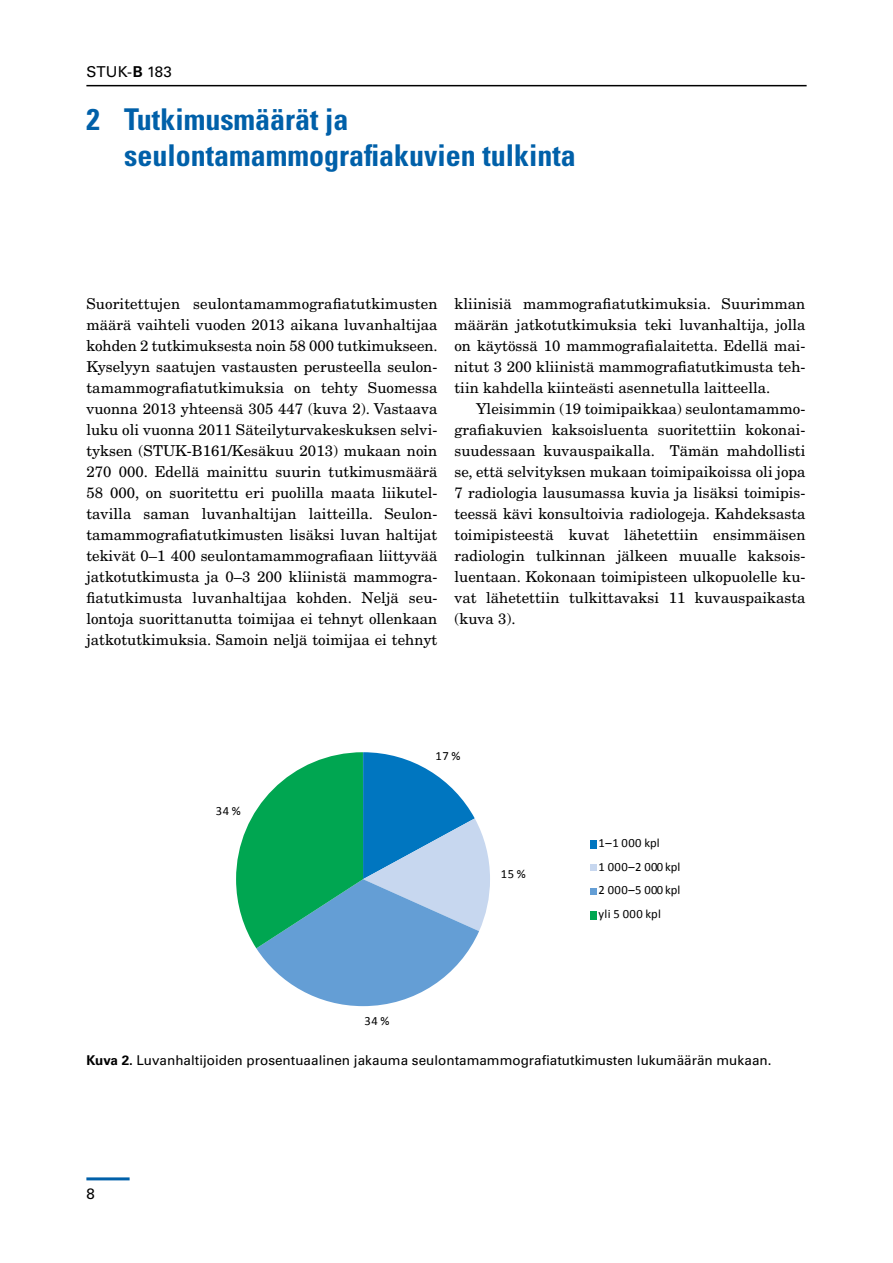
<style>
.page{position:relative;width:893px;height:1263px;background:#fff}
.page>*{position:absolute;margin:0;border:0;box-sizing:border-box;transform-origin:0 0}
.t1{font:700 condensed 30px/36px "Univers LT Std";color:#0060a9}
.P_1{font:15px/21px "New Century Schlbk LT Std";color:#000;text-align:justify}
.t2{font:15px "Univers LT Std";letter-spacing:.01em;color:#000}
.t3{font:13.5px "Univers LT Std";color:#000}
.t4{font:12.6px/23.9px "Calibri";letter-spacing:.04em;color:#010101}
.s1{font-weight:700}
</style>
<div class="page">
<hr style="left:86px;top:85px;width:721px;height:1px;background:#000">
<hr style="left:86px;top:1177px;width:44px;height:3px;background:#0060a9">
<svg style="left:236px;top:752px;width:254px;height:254px"></svg>
<div style="left:590px;top:840px;width:6px;height:8px;background:#0076c0"></div>
<div style="left:590px;top:864px;width:6px;height:7px;background:#c7d7ef"></div>
<div style="left:590px;top:888px;width:6px;height:7px;background:#649ed5"></div>
<div style="left:590px;top:911px;width:6px;height:8px;background:#00a651"></div>
<p class="t2" style="left:86px;top:63px;width:87px">STUK-<span class="s1">B</span> 183</p>
<h1 class="t1" style="left:124px;top:101px;width:453px;text-indent:-38px">2 Tutkimusmäärät ja seulontamammografiakuvien tulkinta</h1>
<p class="P_1" style="left:86px;top:293px;width:353px">Suoritettujen seulontamammografiatutkimusten määrä vaihteli vuoden 2013 aikana luvanhaltijaa kohden 2 tutkimuksesta noin 58 000 tutkimukseen.<br>Kyselyyn saatujen vastausten perusteella seulon&shy;tamammografiatutkimuksia on tehty Suomessa vuonna 2013 yhteensä 305 447 (kuva 2). Vastaava luku oli vuonna 2011 Säteilyturvakeskuksen selvi&shy;tyksen (STUK-B161/Kesäkuu 2013) mukaan noin 270 000. Edellä mainittu suurin tutkimusmäärä 58 000, on suoritettu eri puolilla maata liikutel&shy;tavilla saman luvanhaltijan laitteilla. Seulon&shy;tamammografiatutkimusten lisäksi luvan haltijat tekivät 0–1 400 seulontamammografiaan liittyvää jatkotutkimusta ja 0–3 200 kliinistä mammogra&shy;fiatutkimusta luvanhaltijaa kohden. Neljä seu&shy;lontoja suorittanutta toimijaa ei tehnyt ollenkaan jatkotutkimuksia. Samoin neljä toimijaa ei tehnyt</p>
<p class="P_1" style="left:454px;top:293px;width:353px">kliinisiä mammografiatutkimuksia. Suurimman määrän jatkotutkimuksia teki luvanhaltija, jolla on käytössä 10 mammografialaitetta. Edellä mai&shy;nitut 3 200 kliinistä mammografiatutkimusta teh&shy;tiin kahdella kiinteästi asennetulla laitteella.</p>
<p class="P_1" style="left:454px;top:398px;width:353px;text-indent:22px">Yleisimmin (19 toimipaikkaa) seulontamammo&shy;grafiakuvien kaksoisluenta suoritettiin kokonai&shy;suudessaan kuvauspaikalla. Tämän mahdollisti se, että selvityksen mukaan toimipaikoissa oli jopa 7 radiologia lausumassa kuvia ja lisäksi toimipis&shy;teessä kävi konsultoivia radiologeja. Kahdeksasta toimipisteestä kuvat lähetettiin ensimmäisen radiologin tulkinnan jälkeen muualle kaksois&shy;luentaan. Kokonaan toimipisteen ulkopuolelle ku&shy;vat lähetettiin tulkittavaksi 11 kuvauspaikasta (kuva 3).</p>
<p class="t4" style="left:216px;top:798px;width:27px">34%</p>
<p class="t4" style="left:436px;top:743px;width:27px">17%</p>
<p class="t4" style="left:501px;top:862px;width:27px">15%</p>
<p class="t4" style="left:364px;top:1009px;width:27px">34%</p>
<p class="t4" style="left:599px;top:830px;width:83px">1–1 000 kpl<br>1 000–2 000kpl<br>2 000–5 000kpl yli 5 000 kpl</p>
<p class="t3" style="left:86px;top:1052px;width:687px"><span class="s1">Kuva 2.</span> Luvanhaltijoiden prosentuaalinen jakauma seulontamammografiatutkimusten lukumäärän mukaan.</p>
<p class="t2" style="left:86px;top:1185px;width:10px">8</p>
</div>
